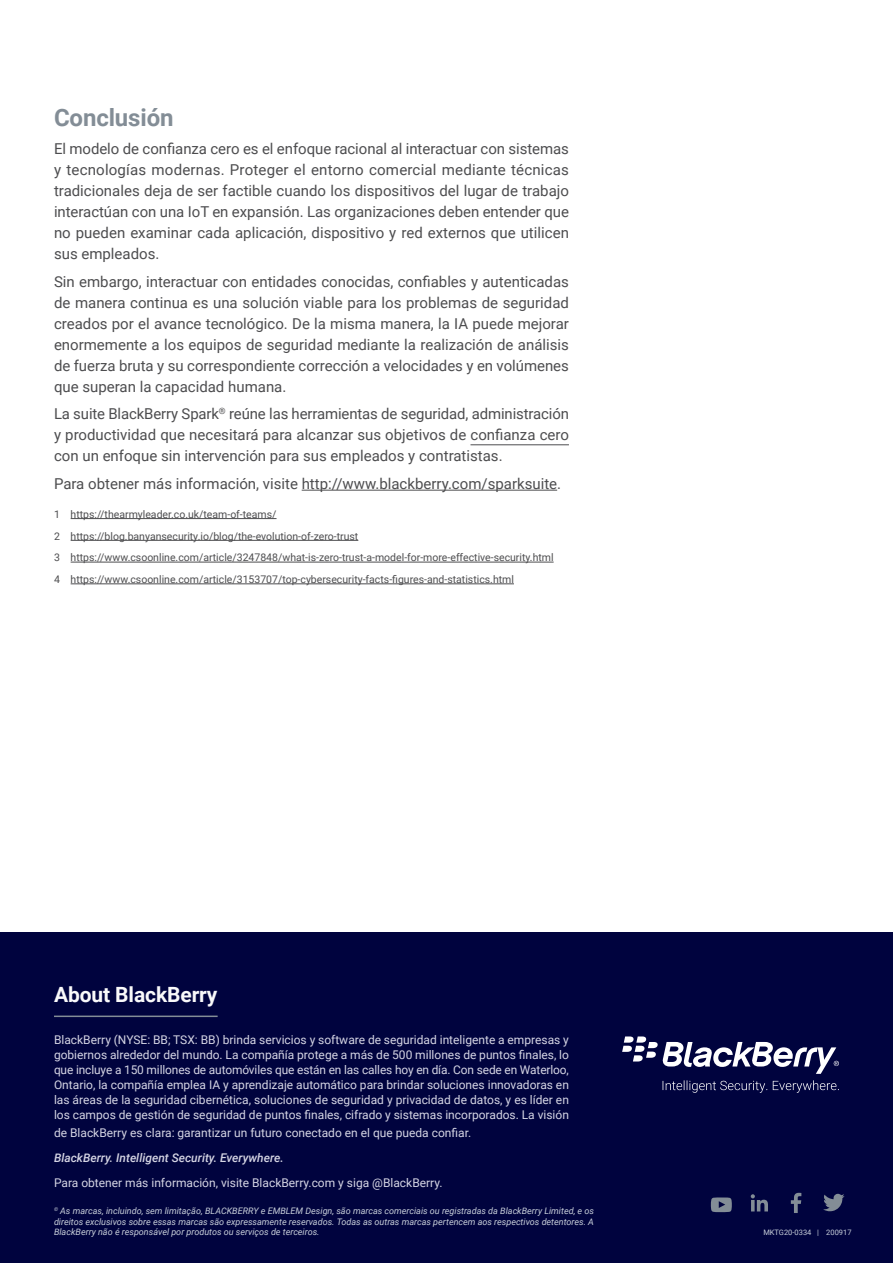
<style>
.page{position:relative;width:893px;height:1263px;background:#fff}
.page>*{position:absolute;margin:0;border:0;box-sizing:border-box;transform-origin:0 0}
.t1{font:700 24px "Roboto";letter-spacing:-.005em;color:#838d96}
.t2{font:700 21px "Roboto";letter-spacing:-.005em;color:#f9f9fa}
.t3{font:15px/21px "Roboto";color:#4d4d4f;text-align:justify}
.t4{font:12px/15px "Roboto";color:#d5d5e4;text-align:justify}
.t5{font:italic 500 12px "Roboto";color:#d5d5e4}
.t6{font:10.5px/21.8px "Roboto";color:#4d4d4f}
.t7{font:italic 9px/10.5px "Roboto";color:#c8cfda;text-align:justify}
.t8{font:7.5px "Roboto";color:#c8cfda}
</style>
<div class="page">
<div style="left:0;top:932px;width:893px;height:331px;background:#00033e"></div>
<svg style="left:622px;top:1036px;width:217px;height:38px"></svg>
<svg style="left:663px;top:1080px;width:176px;height:13px"></svg>
<svg style="left:791px;top:1193px;width:10px;height:20px"></svg>
<svg style="left:823px;top:1193px;width:21px;height:18px"></svg>
<svg style="left:751px;top:1194px;width:17px;height:17px"></svg>
<svg style="left:710px;top:1197px;width:22px;height:15px"></svg>
<hr style="left:54px;top:1015px;width:164px;height:2px;background:#838d96">
<hr style="left:71px;top:518px;width:206px;height:1px;background:#4d4d4f">
<hr style="left:71px;top:540px;width:287px;height:1px;background:#4d4d4f">
<hr style="left:71px;top:562px;width:483px;height:1px;background:#4d4d4f">
<hr style="left:71px;top:584px;width:443px;height:1px;background:#4d4d4f">
<hr style="left:470px;top:444px;width:99px;height:1px;background:#4d4d4f">
<hr style="left:302px;top:490px;width:255px;height:1px;background:#4d4d4f">
<h1 class="t1" style="left:54px;top:101px;width:121px">Conclusión</h1>
<p class="t3" style="left:54px;top:137px;width:517px">El modelo de confianza cero es el enfoque racional al interactuar con sistemas y tecnologías modernas. Proteger el entorno comercial mediante técnicas tradicionales deja de ser factible cuando los dispositivos del lugar de trabajo interactúan con una IoT en expansión. Las organizaciones deben entender que no pueden examinar cada aplicación, dispositivo y red externos que utilicen sus empleados.</p>
<p class="t3" style="left:54px;top:270px;width:516px">Sin embargo, interactuar con entidades conocidas, confiables y autenticadas de manera continua es una solución viable para los problemas de seguridad creados por el avance tecnológico. De la misma manera, la IA puede mejorar enormemente a los equipos de seguridad mediante la realización de análisis de fuerza bruta y su correspondiente corrección a velocidades y en volúmenes que superan la capacidad humana.</p>
<p class="t3" style="left:54px;top:403px;width:516px">La suite BlackBerry Spark<sup>®</sup> reúne las herramientas de seguridad, administración y productividad que necesitará para alcanzar sus objetivos de confianza cero con un enfoque sin intervención para sus empleados y contratistas.</p>
<p class="t3" style="left:54px;top:473px;width:509px">Para obtener más información, visite http://www.blackberry.com/sparksuite.</p>
<p class="t6" style="left:54px;top:503px;width:501px">1 https://thearmyleader.co.uk/team-of-teams/<br>2 https://blog.banyansecurity.io/blog/the-evolution-of-zero-trust<br>3 https://www.csoonline.com/article/3247848/what-is-zero-trust-a-model-for-more-effective-security.html 4 https://www.csoonline.com/article/3153707/top-cybersecurity-facts-figures-and-statistics.html</p>
<h2 class="t2" style="left:54px;top:980px;width:165px">About BlackBerry</h2>
<p class="t4" style="left:54px;top:1032px;width:516px">BlackBerry (NYSE: BB; TSX: BB) brinda servicios y software de seguridad inteligente a empresas y gobiernos alrededor del mundo. La compañía protege a más de 500 millones de puntos finales, lo que incluye a 150 millones de automóviles que están en las calles hoy en día. Con sede en Waterloo, Ontario, la compañía emplea IA y aprendizaje automático para brindar soluciones innovadoras en las áreas de la seguridad cibernética, soluciones de seguridad y privacidad de datos, y es líder en los campos de gestión de seguridad de puntos finales, cifrado y sistemas incorporados. La visión</p>
<p class="t4" style="left:54px;top:1125px;width:419px">de BlackBerry es clara: garantizar un futuro conectado en el que pueda confiar.</p>
<p class="t5" style="left:54px;top:1149px;width:231px">BlackBerry. Intelligent Security. Everywhere.</p>
<p class="t4" style="left:54px;top:1174px;width:390px">Para obtener más información, visite BlackBerry.com y siga @BlackBerry.</p>
<p class="t7" style="left:54px;top:1205px;width:542px"><sup>©</sup> As marcas, incluindo, sem limitação, BLACKBERRY e EMBLEM Design, são marcas comerciais ou registradas da BlackBerry Limited, e os direitos exclusivos sobre essas marcas são expressamente reservados. Todas as outras marcas pertencem aos respectivos detentores. A BlackBerry não é responsável por produtos ou serviços de terceiros.</p>
<p class="t8" style="left:763px;top:1227px;width:90px">MKTG20-0334 | 200917</p>
</div>
